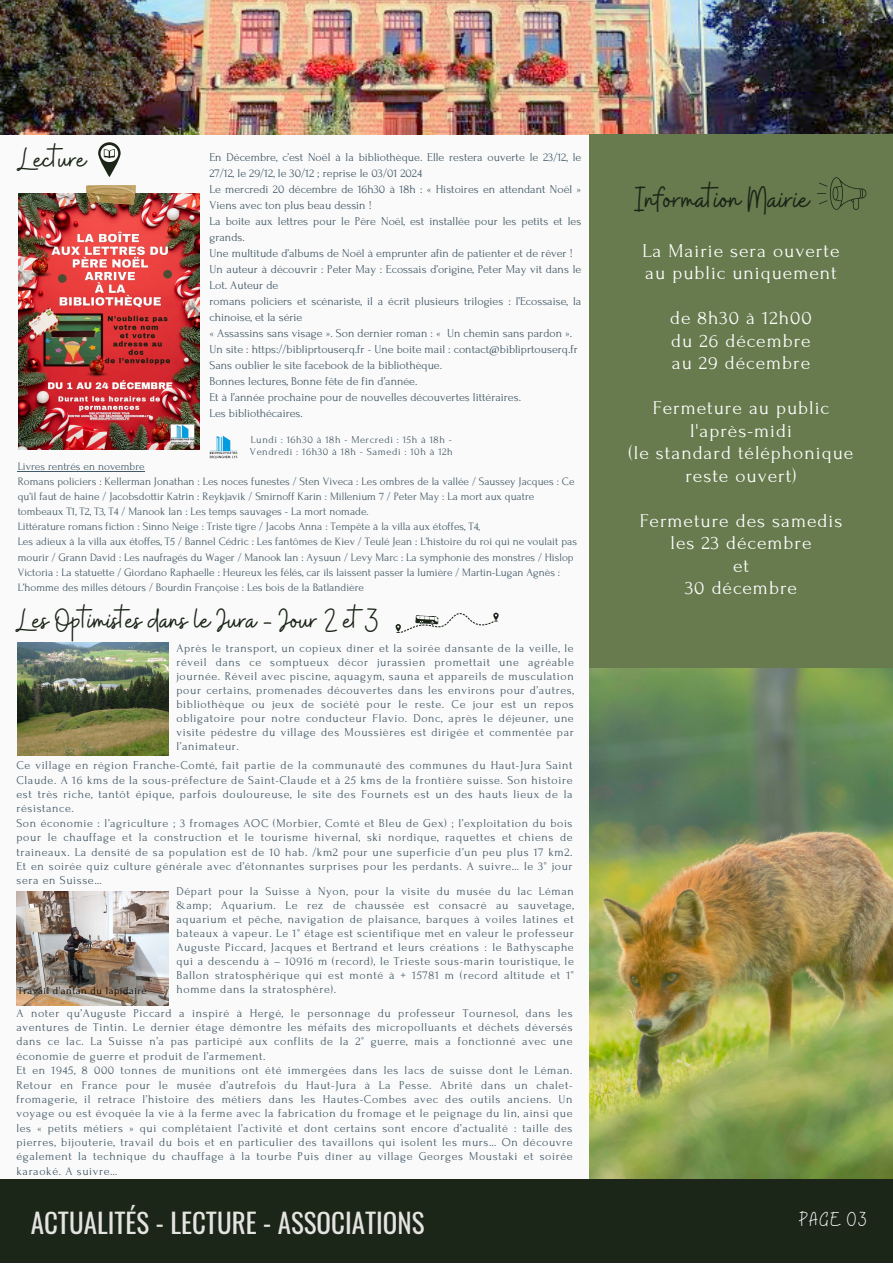
<style>
.page{position:relative;width:893px;height:1264px;background:#fff}
.page>*{position:absolute;margin:0;border:0;box-sizing:border-box;transform-origin:0 0}
.t1{font:36px "Buffalo";color:#1b2518}
.t2{font:33px "Buffalo";color:#1b2518}
.t3{font:27px "Oswald";color:#e5e4e1}
.t4{font:19.8px "Buffalo";letter-spacing:.1em;color:#fafafa}
.t5{font:19.5px "Forum";letter-spacing:.05em;color:#fff}
.t6{font:12px/14.4px "Forum";color:#435967;text-align:justify}
.t7{font:12px "Forum";letter-spacing:.05em;color:#435967}
.t8{font:11.4px/15.1px "Forum";color:#435967}
.t9{font:10.5px/12.3px "Forum";letter-spacing:.05em;color:#435967}
.t10{font:10.5px "Forum";letter-spacing:.05em;color:#000}
</style>
<div class="page">
<div style="left:0;top:0;width:892px;height:1262px;background:#fafafa"></div>
<img style="left:589px;top:668px;width:303px;height:511px">
<div style="left:0;top:1179px;width:892px;height:83px;background:#1b2518"></div>
<img style="left:0;top:0;width:892px;height:134px">
<div style="left:589px;top:134px;width:303px;height:534px;background:#677b4e"></div>
<img style="left:209px;top:435px;width:28px;height:24px">
<svg style="left:98px;top:142px;width:23px;height:35px"></svg>
<svg style="left:395px;top:612px;width:104px;height:21px"></svg>
<svg style="left:817px;top:177px;width:49px;height:33px"></svg>
<img style="left:18px;top:642px;width:150px;height:113px">
<img style="left:16px;top:891px;width:152px;height:114px">
<hr style="left:18px;top:471px;width:127px;height:1px;background:#435967">
<img style="left:19px;top:194px;width:181px;height:255px">
<img style="left:87px;top:185px;width:48px;height:19px">
<p class="t2" style="left:18px;top:138px;width:70px">Lecture</p>
<p class="t6" style="left:209px;top:149px;width:373px;line-height:16px">En Décembre, c’est Noël à la bibliothèque. Elle restera ouverte le 23/12, le<br>27/12, le 29/12, le 30/12 ; reprise le 03/01 2024</p>
<p class="t6" style="left:209px;top:181px;width:373px;line-height:16px">Le mercredi 20 décembre de 16h30 à 18h : « Histoires en attendant Noël »<br>Viens avec ton plus beau dessin !</p>
<p class="t6" style="left:209px;top:213px;width:373px;line-height:16px">La boite aux lettres pour le Père Noël, est installée pour les petits et les grands.</p>
<p class="t6" style="left:209px;top:246px;width:365px">Une multitude d’albums de Noël à emprunter afin de patienter et de rêver !</p>
<p class="t6" style="left:209px;top:261px;width:373px;line-height:16px">Un auteur à découvrir : Peter May : Ecossais d’origine, Peter May vit dans le<br>Lot. Auteur de</p>
<p class="t6" style="left:209px;top:293px;width:373px;line-height:16px">romans policiers et scénariste, il a écrit plusieurs trilogies : l’Ecossaise, la chinoise, et la série</p>
<p class="t6" style="left:209px;top:326px;width:364px">« Assassins sans visage ». Son dernier roman : « Un chemin sans pardon ».</p>
<p class="t6" style="left:209px;top:342px;width:370px">Un site : https://bibliprtouserq.fr - Une boite mail : contact@bibliprtouserq.fr</p>
<p class="t6" style="left:209px;top:358px;width:234px">Sans oublier le site facebook de la bibliothèque.</p>
<p class="t6" style="left:209px;top:374px;width:209px">Bonnes lectures, Bonne fête de fin d’année.</p>
<p class="t6" style="left:209px;top:390px;width:313px">Et à l’année prochaine pour de nouvelles découvertes littéraires.</p>
<p class="t6" style="left:209px;top:406px;width:95px">Les bibliothécaires.</p>
<p class="t9" style="left:250px;top:434px;width:204px">Lundi : 16h30 à 18h - Mercredi : 15h à 18h -<br>Vendredi : 16h30 à 18h - Samedi : 10h à 12h</p>
<p class="t8" style="left:18px;top:459px;width:128px">Livres rentrés en novembre</p>
<p class="t8" style="left:18px;top:474px;width:558px">Romans policiers : Kellerman Jonathan : Les noces funestes / Sten Viveca : Les ombres de la vallée / Saussey Jacques : Ce qu’il faut de haine / Jacobsdottir Katrin : Reykjavik / Smirnoff Karin : Millenium 7 / Peter May : La mort aux quatre tombeaux T1, T2, T3, T4 / Manook Ian : Les temps sauvages - La mort nomade.</p>
<p class="t8" style="left:18px;top:519px;width:463px">Littérature romans fiction : Sinno Neige : Triste tigre / Jacobs Anna : Tempête à la villa aux étoffes, T4,</p>
<p class="t8" style="left:18px;top:534px;width:560px">Les adieux à la villa aux étoffes, T5 / Bannel Cédric : Les fantômes de Kiev / Teulé Jean : L’histoire du roi qui ne voulait pas mourir / Grann David : Les naufragés du Wager / Manook Ian : Aysuun / Levy Marc : La symphonie des monstres / Hislop Victoria : La statuette / Giordano Raphaelle : Heureux les félés, car ils laissent passer la lumière / Martin-Lugan Agnès :<br>L’homme des milles détours / Bourdin Françoise : Les bois de la Batlandière</p>
<p class="t2" style="left:16px;top:599px;width:363px">Les Optimistes dans le Jura - Jour 2 et 3</p>
<p class="t6" style="left:176px;top:641px;width:399px;line-height:14px">Après le transport, un copieux dîner et la soirée dansante de la veille, le réveil dans ce somptueux décor jurassien promettait une agréable journée. Réveil avec piscine, aquagym, sauna et appareils de musculation pour certains, promenades découvertes dans les environs pour d’autres, bibliothèque ou jeux de société pour le reste. Ce jour est un repos obligatoire pour notre conducteur Flavio. Donc, après le déjeuner, une visite pédestre du village des Moussières est dirigée et commentée par l’animateur.</p>
<p class="t6" style="left:16px;top:758px;width:557px">Ce village en région Franche-Comté, fait partie de la communauté des communes du Haut-Jura Saint Claude. A 16 kms de la sous-préfecture de Saint-Claude et à 25 kms de la frontière suisse. Son histoire est très riche, tantôt épique, parfois douloureuse, le site des Fournets est un des hauts lieux de la résistance.</p>
<p class="t6" style="left:16px;top:816px;width:557px">Son économie : l’agriculture ; 3 fromages AOC (Morbier, Comté et Bleu de Gex) ; l’exploitation du bois pour le chauffage et la construction et le tourisme hivernal, ski nordique, raquettes et chiens de traineaux. La densité de sa population est de 10 hab. /km2 pour une superficie d’un peu plus 17 km2.<br>Et en soirée quiz culture générale avec d’étonnantes surprises pour les perdants. A suivre… le 3° jour sera en Suisse…</p>
<p class="t6" style="left:176px;top:884px;width:399px;line-height:14px">Départ pour la Suisse à Nyon, pour la visite du musée du lac Léman &amp;amp; Aquarium. Le rez de chaussée est consacré au sauvetage, aquarium et pêche, navigation de plaisance, barques à voiles latines et bateaux à vapeur. Le 1° étage est scientifique met en valeur le professeur Auguste Piccard, Jacques et Bertrand et leurs créations : le Bathyscaphe qui a descendu à – 10916 m (record), le Trieste sous-marin touristique, le Ballon stratosphérique qui est monté à + 15781 m (record altitude et 1°</p>
<p class="t10" style="left:18px;top:985px;width:130px">Travail d'antan du lapidaire</p>
<p class="t7" style="left:176px;top:982px;width:161px">homme dans la stratosphère).</p>
<p class="t6" style="left:16px;top:1005px;width:557px">A noter qu’Auguste Piccard a inspiré à Hergé, le personnage du professeur Tournesol, dans les aventures de Tintin. Le dernier étage démontre les méfaits des micropolluants et déchets déversés dans ce lac. La Suisse n’a pas participé aux conflits de la 2° guerre, mais a fonctionné avec une économie de guerre et produit de l’armement.</p>
<p class="t6" style="left:16px;top:1063px;width:557px">Et en 1945, 8 000 tonnes de munitions ont été immergées dans les lacs de suisse dont le Léman.<br>Retour en France pour le musée d’autrefois du Haut-Jura à La Pesse. Abrité dans un chalet&shy;fromagerie, il retrace l’histoire des métiers dans les Hautes-Combes avec des outils anciens. Un voyage ou est évoquée la vie à la ferme avec la fabrication du fromage et le peignage du lin, ainsi que les « petits métiers » qui complétaient l’activité et dont certains sont encore d’actualité : taille des pierres, bijouterie, travail du bois et en particulier des tavaillons qui isolent les murs… On découvre également la technique du chauffage à la tourbe Puis dîner au village Georges Moustaki et soirée karaoké. A suivre…</p>
<p class="t3" style="left:31px;top:1201px;width:395px">ACTUALITÉS - LECTURE - ASSOCIATIONS</p>
<p class="t1" style="left:634px;top:176px;width:176px">Information Mairie</p>
<p class="t5" style="left:642px;top:240px;width:198px">La Mairie sera ouverte</p>
<p class="t5" style="left:645px;top:262px;width:193px">au public uniquement</p>
<p class="t5" style="left:670px;top:307px;width:143px">de 8h30 à 12h00</p>
<p class="t5" style="left:671px;top:330px;width:141px">du 26 décembre</p>
<p class="t5" style="left:671px;top:352px;width:140px">au 29 décembre</p>
<p class="t5" style="left:652px;top:397px;width:178px">Fermeture au public</p>
<p class="t5" style="left:690px;top:420px;width:103px">l'après-midi</p>
<p class="t5" style="left:628px;top:442px;width:226px">(le standard téléphonique</p>
<p class="t5" style="left:685px;top:465px;width:113px">reste ouvert)</p>
<p class="t5" style="left:639px;top:510px;width:204px">Fermeture des samedis</p>
<p class="t5" style="left:670px;top:532px;width:142px">les 23 décembre</p>
<p class="t5" style="left:733px;top:555px;width:17px">et</p>
<p class="t5" style="left:685px;top:577px;width:113px">30 décembre</p>
<p class="t4" style="left:799px;top:1206px;width:69px">PAGE 03</p>
</div>
